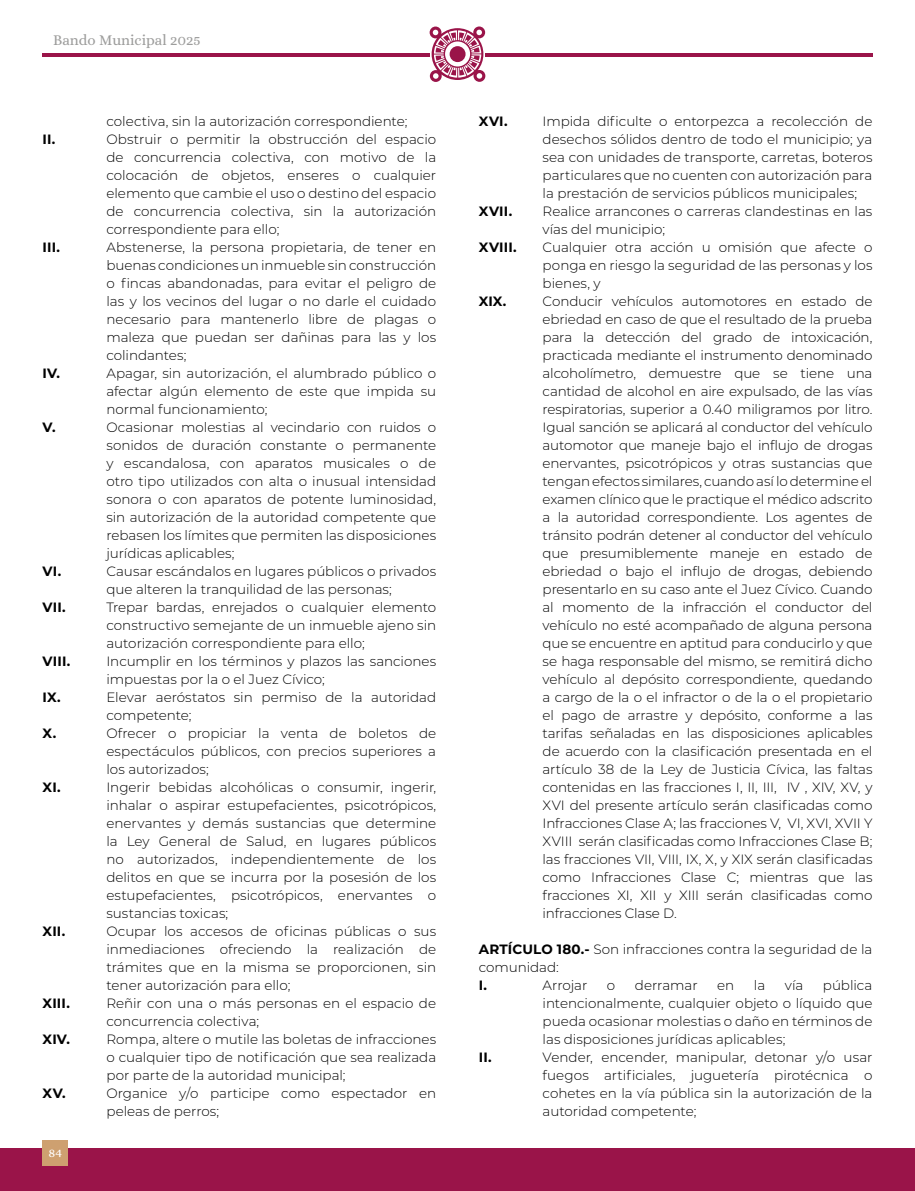
<style>
.page{position:relative;width:915px;height:1191px;background:#fff}
.page>*{position:absolute;margin:0;border:0;box-sizing:border-box;transform-origin:0 0}
.t1{font:15px "Alice";color:#9d9d9c}
.t2{font:300 13.5px/18px "Montserrat";color:#000;text-align:justify}
.t3{font:700 13.5px "Montserrat";letter-spacing:.01em;color:#000}
.t4{font:13.5px "Alice";color:#fff}
.s1{font-weight:700}
</style>
<div class="page">
<div style="left:0;top:1148px;width:914px;height:43px;background:#9a1449"></div>
<div style="left:43px;top:1140px;width:25px;height:25px;background:#cea070"></div>
<svg style="left:429px;top:26px;width:56px;height:56px"></svg>
<div style="left:449px;top:46px;width:16px;height:16px;background:#9a1449;border-radius:50%"></div>
<hr style="left:43px;top:53px;width:386px;height:3px;background:#9a1449">
<hr style="left:485px;top:53px;width:387px;height:3px;background:#9a1449">
<p class="t1" style="left:53px;top:33px;width:149px">Bando Municipal 2025</p>
<p class="t2" style="left:106px;top:112px;width:302px">colectiva, sin la autorización correspondiente;</p>
<p class="t3" style="left:43px;top:129px;width:14px">II.</p>
<p class="t2" style="left:106px;top:130px;width:331px">Obstruir o permitir la obstrucción del espacio de concurrencia colectiva, con motivo de la colocación de objetos, enseres o cualquier elemento que cambie el uso o destino del espacio de concurrencia colectiva, sin la autorización correspondiente para ello;</p>
<p class="t3" style="left:43px;top:237px;width:19px">III.</p>
<p class="t2" style="left:106px;top:238px;width:331px">Abstenerse, la persona propietaria, de tener en buenas condiciones un inmueble sin construcción o fincas abandonadas, para evitar el peligro de las y los vecinos del lugar o no darle el cuidado necesario para mantenerlo libre de plagas o maleza que puedan ser dañinas para las y los colindantes;</p>
<p class="t3" style="left:43px;top:363px;width:19px">IV.</p>
<p class="t2" style="left:106px;top:364px;width:331px">Apagar, sin autorización, el alumbrado público o afectar algún elemento de este que impida su normal funcionamiento;</p>
<p class="t3" style="left:43px;top:417px;width:14px">V.</p>
<p class="t2" style="left:106px;top:418px;width:331px">Ocasionar molestias al vecindario con ruidos o sonidos de duración constante o permanente y escandalosa, con aparatos musicales o de otro tipo utilizados con alta o inusual intensidad sonora o con aparatos de potente luminosidad, sin autorización de la autoridad competente que rebasen los límites que permiten las disposiciones jurídicas aplicables;</p>
<p class="t3" style="left:43px;top:561px;width:20px">VI.</p>
<p class="t2" style="left:106px;top:562px;width:331px">Causar escándalos en lugares públicos o privados que alteren la tranquilidad de las personas;</p>
<p class="t3" style="left:43px;top:597px;width:25px">VII.</p>
<p class="t2" style="left:106px;top:598px;width:331px">Trepar bardas, enrejados o cualquier elemento constructivo semejante de un inmueble ajeno sin autorización correspondiente para ello;</p>
<p class="t3" style="left:43px;top:651px;width:29px">VIII.</p>
<p class="t2" style="left:106px;top:652px;width:331px">Incumplir en los términos y plazos las sanciones impuestas por la o el Juez Cívico;</p>
<p class="t3" style="left:43px;top:687px;width:20px">IX.</p>
<p class="t2" style="left:106px;top:688px;width:331px">Elevar aeróstatos sin permiso de la autoridad competente;</p>
<p class="t3" style="left:43px;top:723px;width:15px">X.</p>
<p class="t2" style="left:106px;top:724px;width:331px">Ofrecer o propiciar la venta de boletos de espectáculos públicos, con precios superiores a los autorizados;</p>
<p class="t3" style="left:43px;top:777px;width:20px">XI.</p>
<p class="t2" style="left:106px;top:778px;width:331px">Ingerir bebidas alcohólicas o consumir, ingerir, inhalar o aspirar estupefacientes, psicotrópicos, enervantes y demás sustancias que determine la Ley General de Salud, en lugares públicos no autorizados, independientemente de los delitos en que se incurra por la posesión de los estupefacientes, psicotrópicos, enervantes o sustancias toxicas;</p>
<p class="t3" style="left:43px;top:921px;width:24px">XII.</p>
<p class="t2" style="left:106px;top:922px;width:331px">Ocupar los accesos de oficinas públicas o sus inmediaciones ofreciendo la realización de trámites que en la misma se proporcionen, sin tener autorización para ello;</p>
<p class="t3" style="left:43px;top:993px;width:29px">XIII.</p>
<p class="t2" style="left:106px;top:994px;width:331px">Reñir con una o más personas en el espacio de concurrencia colectiva;</p>
<p class="t3" style="left:43px;top:1029px;width:29px">XIV.</p>
<p class="t2" style="left:106px;top:1030px;width:331px">Rompa, altere o mutile las boletas de infracciones o cualquier tipo de notificación que sea realizada por parte de la autoridad municipal;</p>
<p class="t3" style="left:43px;top:1083px;width:25px">XV.</p>
<p class="t2" style="left:106px;top:1084px;width:331px">Organice y/o participe como espectador en peleas de perros;</p>
<p class="t4" style="left:48px;top:1145px;width:15px">84</p>
<p class="t3" style="left:478px;top:111px;width:30px">XVI.</p>
<p class="t2" style="left:542px;top:112px;width:331px">Impida dificulte o entorpezca a recolección de desechos sólidos dentro de todo el municipio; ya sea con unidades de transporte, carretas, boteros particulares que no cuenten con autorización para la prestación de servicios públicos municipales;</p>
<p class="t3" style="left:478px;top:201px;width:35px">XVII.</p>
<p class="t2" style="left:542px;top:202px;width:331px">Realice arrancones o carreras clandestinas en las vías del municipio;</p>
<p class="t3" style="left:478px;top:237px;width:40px">XVIII.</p>
<p class="t2" style="left:542px;top:238px;width:331px">Cualquier otra acción u omisión que afecte o ponga en riesgo la seguridad de las personas y los bienes, y</p>
<p class="t3" style="left:478px;top:291px;width:29px">XIX.</p>
<p class="t2" style="left:542px;top:291px;width:331px">Conducir vehículos automotores en estado de ebriedad en caso de que el resultado de la prueba para la detección del grado de intoxicación, practicada mediante el instrumento denominado alcoholímetro, demuestre que se tiene una cantidad de alcohol en aire expulsado, de las vías respiratorias, superior a 0.40 miligramos por litro.<br>Igual sanción se aplicará al conductor del vehículo automotor que maneje bajo el influjo de drogas enervantes, psicotrópicos y otras sustancias que tengan efectos similares, cuando así lo determine el examen clínico que le practique el médico adscrito a la autoridad correspondiente. Los agentes de tránsito podrán detener al conductor del vehículo que presumiblemente maneje en estado de ebriedad o bajo el influjo de drogas, debiendo presentarlo en su caso ante el Juez Cívico. Cuando al momento de la infracción el conductor del vehículo no esté acompañado de alguna persona que se encuentre en aptitud para conducirlo y que se haga responsable del mismo, se remitirá dicho vehículo al depósito correspondiente, quedando a cargo de la o el infractor o de la o el propietario el pago de arrastre y depósito, conforme a las tarifas señaladas en las disposiciones aplicables de acuerdo con la clasificación presentada en el artículo 38 de la Ley de Justicia Cívica, las faltas contenidas en las fracciones I, II, III, IV , XIV, XV, y XVI del presente artículo serán clasificadas como Infracciones Clase A; las fracciones V, VI, XVI, XVII Y XVIII serán clasificadas como Infracciones Clase B; las fracciones VII, VIII, IX, X, y XIX serán clasificadas como Infracciones Clase C; mientras que las fracciones XI, XII y XIII serán clasificadas como infracciones Clase D.</p>
<p class="t2" style="left:478px;top:939px;width:395px"><span class="s1">ARTÍCULO 180.-</span> Son infracciones contra la seguridad de la comunidad:</p>
<p class="t3" style="left:478px;top:975px;width:10px">I.</p>
<p class="t2" style="left:542px;top:975px;width:46px">Arrojar</p>
<p class="t2" style="left:606px;top:975px;width:10px">o</p>
<p class="t2" style="left:634px;top:975px;width:64px">derramar</p>
<p class="t2" style="left:717px;top:975px;width:19px">en</p>
<p class="t2" style="left:753px;top:975px;width:13px">la</p>
<p class="t2" style="left:784px;top:975px;width:20px">vía</p>
<p class="t2" style="left:542px;top:975px;width:331px;text-indent:280px">pública intencionalmente, cualquier objeto o líquido que pueda ocasionar molestias o daño en términos de las disposiciones jurídicas aplicables;</p>
<p class="t3" style="left:478px;top:1047px;width:14px">II.</p>
<p class="t2" style="left:542px;top:1047px;width:331px">Vender, encender, manipular, detonar y/o usar fuegos artificiales, juguetería pirotécnica o cohetes en la vía pública sin la autorización de la autoridad competente;</p>
</div>
